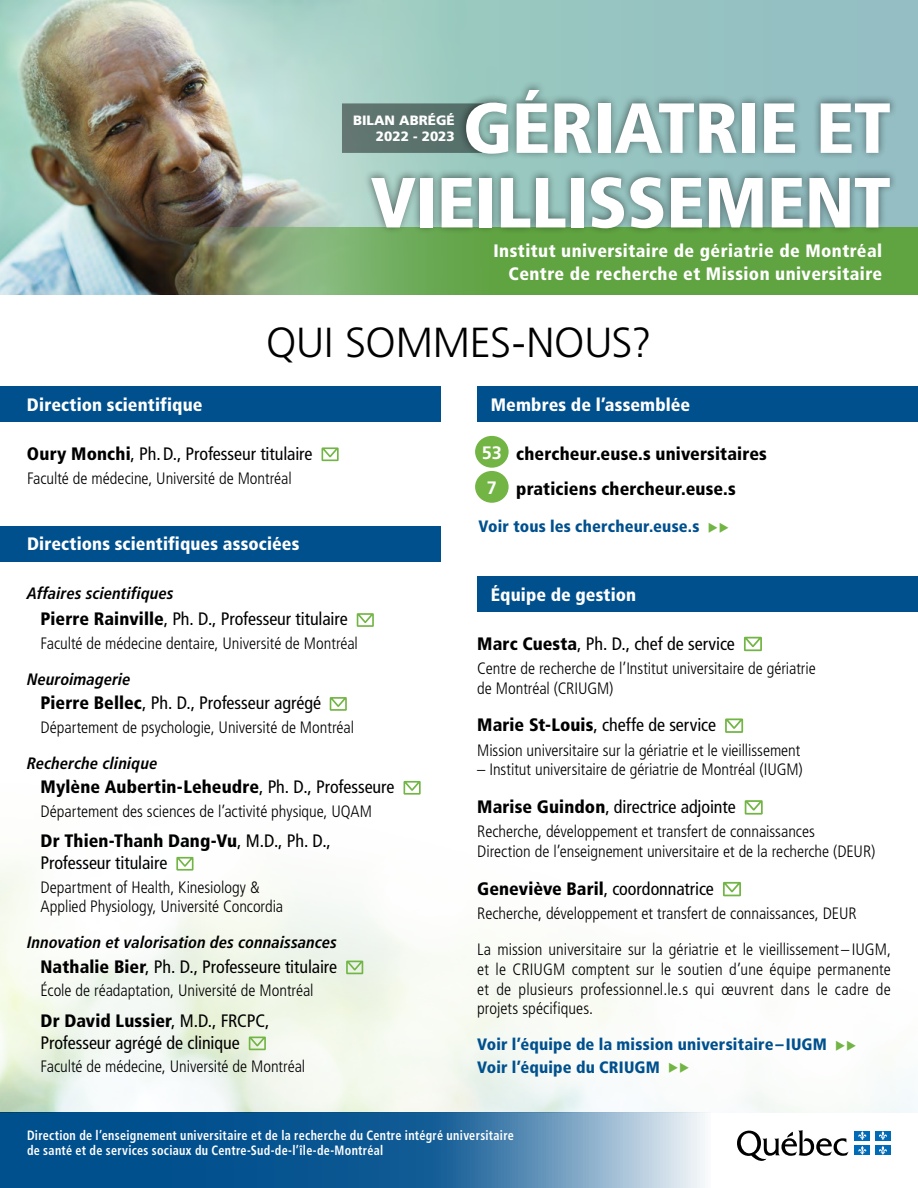
<style>
.page{position:relative;width:918px;height:1188px;background:#fff}
.page>*{position:absolute;margin:0;border:0;box-sizing:border-box;transform-origin:0 0}
.t1{font:900 condensed 70.8px/74.6px "Frutiger LT Pro";letter-spacing:-.01em;color:#fff;text-align:right;scale:1.05 1}
.t2{font:300 42px "Frutiger LT Pro";letter-spacing:-.005em;color:#000}
.t3{font:condensed 18px/21.6px "Frutiger LT Pro";letter-spacing:-.005em;color:#000}
.t4{font:900 condensed 18px/23.2px "Frutiger LT Pro";letter-spacing:.015em;color:#fff;text-align:right}
.t5{font:900 condensed 18px/35.1px "Frutiger LT Pro";letter-spacing:.01em;color:#000}
.t6{font:700 18px/35.1px "Frutiger LT Pro";color:#fff}
.t7{font:300 condensed 16.5px/19.8px "Frutiger LT Pro";color:#000}
.t8{font:900 condensed 16.5px/22.5px "Frutiger LT Pro";letter-spacing:.01em;color:#00508e}
.t9{font:italic 700 condensed 16.5px "Frutiger LT Pro";letter-spacing:.005em;color:#000}
.t10{font:700 condensed 13.5px/15px "Frutiger LT Pro";letter-spacing:.025em;color:#fff;scale:.9 1}
.t11{font:900 13.5px/16.5px "Frutiger LT Pro";color:#fff;text-align:right}
.s1{font-weight:900}
.s2{font-weight:400}
.s3{color:#72b544}
</style>
<div class="page">
<div style="left:477px;top:386px;width:441px;height:36px;background:#00508e"></div>
<div style="left:477px;top:576px;width:441px;height:36px;background:#00508e"></div>
<svg style="left:744px;top:637px;width:18px;height:14px"></svg>
<svg style="left:725px;top:718px;width:18px;height:15px"></svg>
<svg style="left:745px;top:800px;width:18px;height:15px"></svg>
<svg style="left:723px;top:882px;width:18px;height:14px"></svg>
<svg style="left:0;top:1112px;width:708px;height:76px;background:#3473a4"></svg>
<img style="left:0;top:0;width:270px;height:295px">
<svg style="left:270px;top:0;width:648px;height:227px;background:#a1cac5"></svg>
<svg style="left:165px;top:227px;width:753px;height:68px;background:#699f4f"></svg>
<div style="left:0;top:526px;width:441px;height:36px;background:#00508e"></div>
<div style="left:0;top:387px;width:441px;height:35px;background:#00508e"></div>
<svg style="left:737px;top:1130px;width:112px;height:31px"></svg>
<div style="left:854px;top:1131px;width:16px;height:10px;background:#006bb7"></div>
<svg style="left:858px;top:1131px;width:9px;height:9px"></svg>
<div style="left:875px;top:1131px;width:16px;height:10px;background:#006bb7"></div>
<svg style="left:879px;top:1131px;width:8px;height:9px"></svg>
<div style="left:854px;top:1145px;width:16px;height:10px;background:#006bb7"></div>
<svg style="left:858px;top:1146px;width:9px;height:9px"></svg>
<div style="left:875px;top:1145px;width:16px;height:10px;background:#006bb7"></div>
<svg style="left:879px;top:1146px;width:8px;height:9px"></svg>
<svg style="left:342px;top:103px;width:22px;height:50px"></svg>
<div style="left:475px;top:436px;width:34px;height:32px;background:#72b544;border-radius:50%"></div>
<div style="left:475px;top:471px;width:34px;height:32px;background:#72b544;border-radius:50%"></div>
<svg style="left:322px;top:447px;width:17px;height:14px"></svg>
<div style="left:364px;top:81px;width:534px;height:154px;background:#000;opacity:.5"></div>
<svg style="left:357px;top:613px;width:17px;height:14px"></svg>
<svg style="left:330px;top:697px;width:17px;height:14px"></svg>
<svg style="left:404px;top:781px;width:17px;height:14px"></svg>
<svg style="left:176px;top:857px;width:18px;height:14px"></svg>
<svg style="left:346px;top:961px;width:17px;height:13px"></svg>
<svg style="left:249px;top:1037px;width:17px;height:13px"></svg>
<h1 class="t1" style="left:371px;top:91px;width:497px">GÉRIATRIE ET<br>VIEILLISSEMENT</h1>
<p class="t11" style="left:353px;top:112px;width:103px">BILAN ABRÉGÉ<br>2022 - 2023</p>
<p class="t4" style="left:494px;top:239px;width:390px">Institut universitaire de gériatrie de Montréal<br>Centre de recherche et Mission universitaire</p>
<h2 class="t2" style="left:266px;top:318px;width:387px">QUI SOMMES-NOUS?</h2>
<p class="t4" style="left:27px;top:393px;width:177px">Direction scientifique</p>
<p class="t3" style="left:27px;top:443px;width:287px"><span class="s1">Oury Monchi</span>, Ph.D., Professeur titulaire</p>
<p class="t7" style="left:27px;top:468px;width:266px">Faculté de médecine, Université de Montréal</p>
<p class="t4" style="left:27px;top:533px;width:274px">Directions scientifiques associées</p>
<p class="t9" style="left:27px;top:584px;width:148px">Affaires scientifiques</p>
<p class="t3" style="left:40px;top:608px;width:309px"><span class="s1">Pierre Rainville</span>, Ph. D., Professeur titulaire</p>
<p class="t7" style="left:40px;top:633px;width:319px">Faculté de médecine dentaire, Université de Montréal</p>
<p class="t9" style="left:27px;top:669px;width:105px">Neuroimagerie</p>
<p class="t3" style="left:40px;top:692px;width:282px"><span class="s1">Pierre Bellec</span>, Ph. D., Professeur agrégé</p>
<p class="t7" style="left:40px;top:717px;width:315px">Département de psychologie, Université de Montréal</p>
<p class="t9" style="left:27px;top:753px;width:132px">Recherche clinique</p>
<p class="t5" style="left:40px;top:769px;width:356px">Mylène Aubertin-Leheudre<span class="s2">, Ph. D., Professeure</span></p>
<p class="t7" style="left:40px;top:801px;width:333px">Département des sciences de l’activité physique, UQAM</p>
<p class="t3" style="left:40px;top:831px;width:292px"><span class="s1">Dr Thien-Thanh Dang-Vu</span>, M.D., Ph. D.,<br>Professeur titulaire</p>
<p class="t7" style="left:40px;top:877px;width:244px">Department of Health, Kinesiology &amp;<br>Applied Physiology, Université Concordia</p>
<p class="t9" style="left:27px;top:933px;width:312px">Innovation et valorisation des connaissances</p>
<p class="t3" style="left:40px;top:956px;width:298px"><span class="s1">Nathalie Bier</span>, Ph. D., Professeure titulaire</p>
<p class="t7" style="left:40px;top:981px;width:275px">École de réadaptation, Université de Montréal</p>
<p class="t3" style="left:40px;top:1010px;width:231px"><span class="s1">Dr David Lussier</span>, M.D., FRCPC,<br>Professeur agrégé de clinique</p>
<p class="t7" style="left:40px;top:1057px;width:266px">Faculté de médecine, Université de Montréal</p>
<p class="t4" style="left:491px;top:393px;width:201px">Membres de l’assemblée</p>
<p class="t5" style="left:516px;top:436px;width:252px">chercheur.euse.s universitaires praticiens chercheur.euse.s</p>
<p class="t8" style="left:479px;top:515px;width:252px">Voir tous les chercheur.euse.s <span class="s3">◆◆</span></p>
<p class="t6" style="left:482px;top:435px;width:21px">53<br>7</p>
<p class="t4" style="left:491px;top:583px;width:147px">Équipe de gestion</p>
<p class="t3" style="left:477px;top:633px;width:259px"><span class="s1">Marc Cuesta</span>, Ph. D., chef de service</p>
<p class="t7" style="left:477px;top:658px;width:340px">Centre de recherche de l’Institut universitaire de gériatrie de Montréal (CRIUGM)</p>
<p class="t3" style="left:477px;top:714px;width:240px"><span class="s1">Marie St-Louis</span>, cheffe de service</p>
<p class="t7" style="left:477px;top:740px;width:325px">Mission universitaire sur la gériatrie et le vieillissement</p>
<p class="t7" style="left:477px;top:760px;width:327px">– Institut universitaire de gériatrie de Montréal (IUGM)</p>
<p class="t3" style="left:477px;top:796px;width:260px"><span class="s1">Marise Guindon</span>, directrice adjointe</p>
<p class="t7" style="left:477px;top:822px;width:400px">Recherche, développement et transfert de connaissances<br>Direction de l’enseignement universitaire et de la recherche (DEUR)</p>
<p class="t3" style="left:477px;top:878px;width:238px"><span class="s1">Geneviève Baril</span>, coordonnatrice</p>
<p class="t7" style="left:477px;top:895px;width:415px;line-height:36px">Recherche, développement et transfert de connaissances, DEUR<br>La mission universitaire sur la gériatrie et le vieillissement – IUGM,</p>
<p class="t7" style="left:477px;top:959px;width:415px;text-align:justify">et le CRIUGM comptent sur le soutien d’une équipe permanente et de plusieurs professionnel.le.s qui œuvrent dans le cadre de projets spécifiques.</p>
<p class="t8" style="left:477px;top:1033px;width:381px">Voir l’équipe de la mission universitaire– IUGM <span class="s3">◆◆<br></span>Voir l’équipe du CRIUGM <span class="s3">◆◆</span></p>
<p class="t10" style="left:27px;top:1128px;width:543px">Direction de l’enseignement universitaire et de la recherche du Centre intégré universitaire de santé et de services sociaux du Centre-Sud-de-l’île-de-Montréal</p>
</div>
